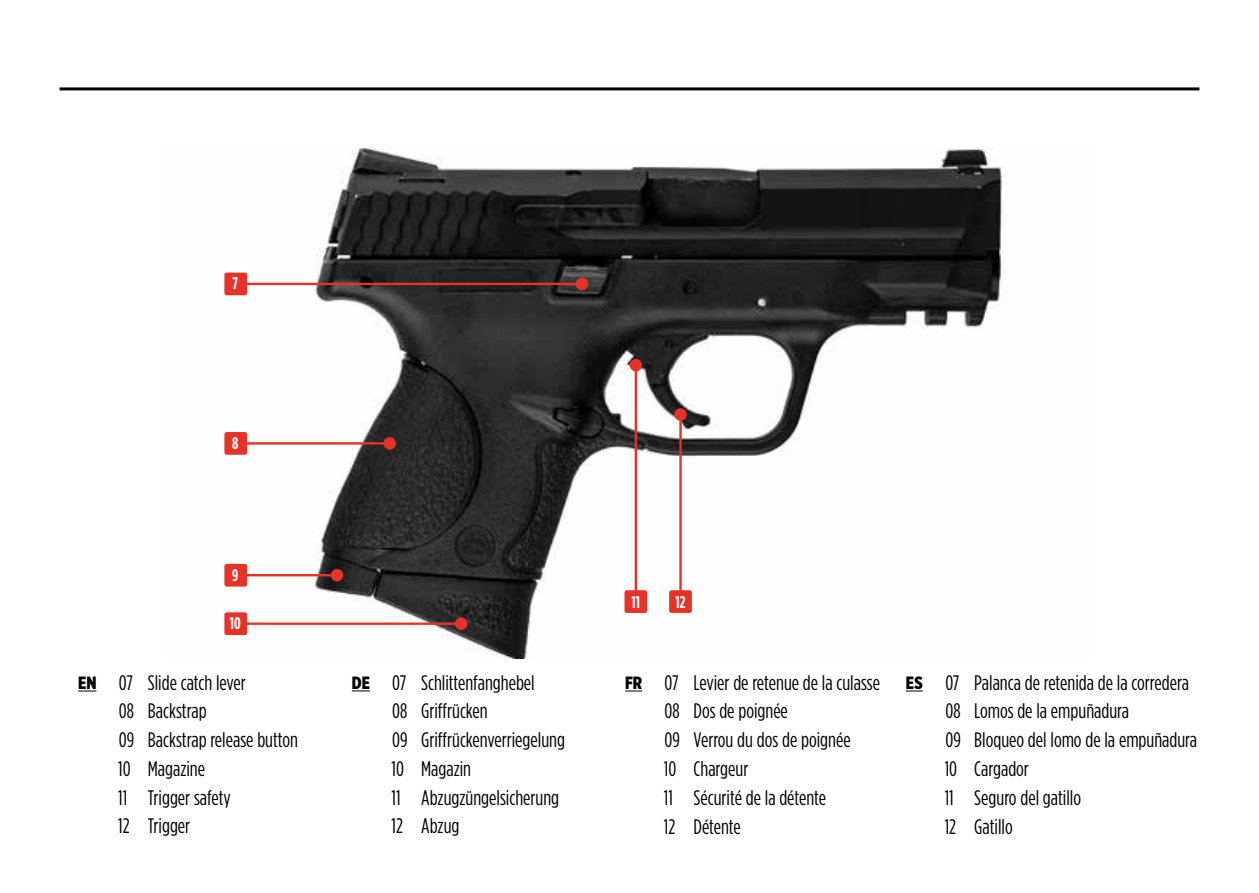
<style>
.page{position:relative;width:1259px;height:893px;background:#fff}
.page>*{position:absolute;margin:0;border:0;box-sizing:border-box;transform-origin:0 0}
.t1{font:21px/28.8px "Gotham Condensed";color:#000}
.t2{font:900 17.7px "Gotham X Narrow";color:#000}
.t3{font:700 16.8px "Gotham Condensed";color:#fff}
</style>
<div class="page">
<hr style="left:60px;top:87px;width:1139px;height:3px;background:#000">
<img style="left:224px;top:148px;width:780px;height:510px">
<div style="left:224px;top:564px;width:23px;height:23px;background:#e63329;border-radius:2px"></div>
<div style="left:224px;top:612px;width:23px;height:23px;background:#e63329;border-radius:2px"></div>
<div style="left:224px;top:432px;width:23px;height:23px;background:#e63329;border-radius:2px"></div>
<div style="left:224px;top:273px;width:23px;height:22px;background:#e63329;border-radius:2px"></div>
<hr style="left:246px;top:574px;width:91px;height:2px;background:#e63329">
<div style="left:331px;top:569px;width:12px;height:12px;background:#e63329;border-radius:50%"></div>
<hr style="left:246px;top:622px;width:215px;height:3px;background:#e63329">
<div style="left:455px;top:617px;width:12px;height:13px;background:#e63329;border-radius:50%"></div>
<hr style="left:246px;top:442px;width:144px;height:3px;background:#e63329">
<div style="left:383px;top:437px;width:13px;height:13px;background:#e63329;border-radius:50%"></div>
<hr style="left:246px;top:283px;width:336px;height:2px;background:#e63329">
<div style="left:576px;top:278px;width:12px;height:12px;background:#e63329;border-radius:50%"></div>
<div style="left:624px;top:590px;width:23px;height:23px;background:#e63329;border-radius:2px"></div>
<div style="left:669px;top:590px;width:23px;height:23px;background:#e63329;border-radius:2px"></div>
<hr style="left:634px;top:365px;width:3px;height:230px;background:#e63329">
<div style="left:629px;top:359px;width:13px;height:12px;background:#e63329;border-radius:50%"></div>
<hr style="left:679px;top:414px;width:3px;height:181px;background:#e63329">
<div style="left:674px;top:408px;width:13px;height:13px;background:#e63329;border-radius:50%"></div>
<svg style="left:352px;top:690px;width:18px;height:1px"></svg>
<svg style="left:78px;top:690px;width:18px;height:1px"></svg>
<svg style="left:625px;top:690px;width:17px;height:1px"></svg>
<svg style="left:906px;top:690px;width:17px;height:1px"></svg>
<p class="t3" style="left:232px;top:274px;width:7px">7</p>
<p class="t3" style="left:232px;top:433px;width:8px">8</p>
<p class="t3" style="left:232px;top:565px;width:8px">9</p>
<p class="t3" style="left:230px;top:613px;width:12px">10</p>
<p class="t3" style="left:631px;top:592px;width:10px">11</p>
<p class="t3" style="left:675px;top:592px;width:11px">12</p>
<p class="t1" style="left:118px;top:668px;width:181px">07 Slide catch lever<br>08 Backstrap<br>09 Backstrap release button<br>10 Magazine<br>11 Trigger safety<br>12 Trigger</p>
<p class="t1" style="left:391px;top:668px;width:175px">07 Schlittenfanghebel<br>08 Griffrücken<br>09 Griffrückenverriegelung<br>10 Magazin<br>11 Abzugzüngelsicherung<br>12 Abzug</p>
<p class="t1" style="left:664px;top:668px;width:218px">07 Levier de retenue de la culasse<br>08 Dos de poignée<br>09 Verrou du dos de poignée<br>10 Chargeur<br>11 Sécurité de la détente<br>12 Détente</p>
<p class="t1" style="left:944px;top:668px;width:254px">07 Palanca de retenida de la corredera<br>08 Lomos de la empuñadura<br>09 Bloqueo del lomo de la empuñadura<br>10 Cargador<br>11 Seguro del gatillo<br>12 Gatillo</p>
<p class="t2" style="left:78px;top:672px;width:20px">EN</p>
<p class="t2" style="left:352px;top:672px;width:20px">DE</p>
<p class="t2" style="left:625px;top:672px;width:19px">FR</p>
<p class="t2" style="left:906px;top:672px;width:18px">ES</p>
</div>
